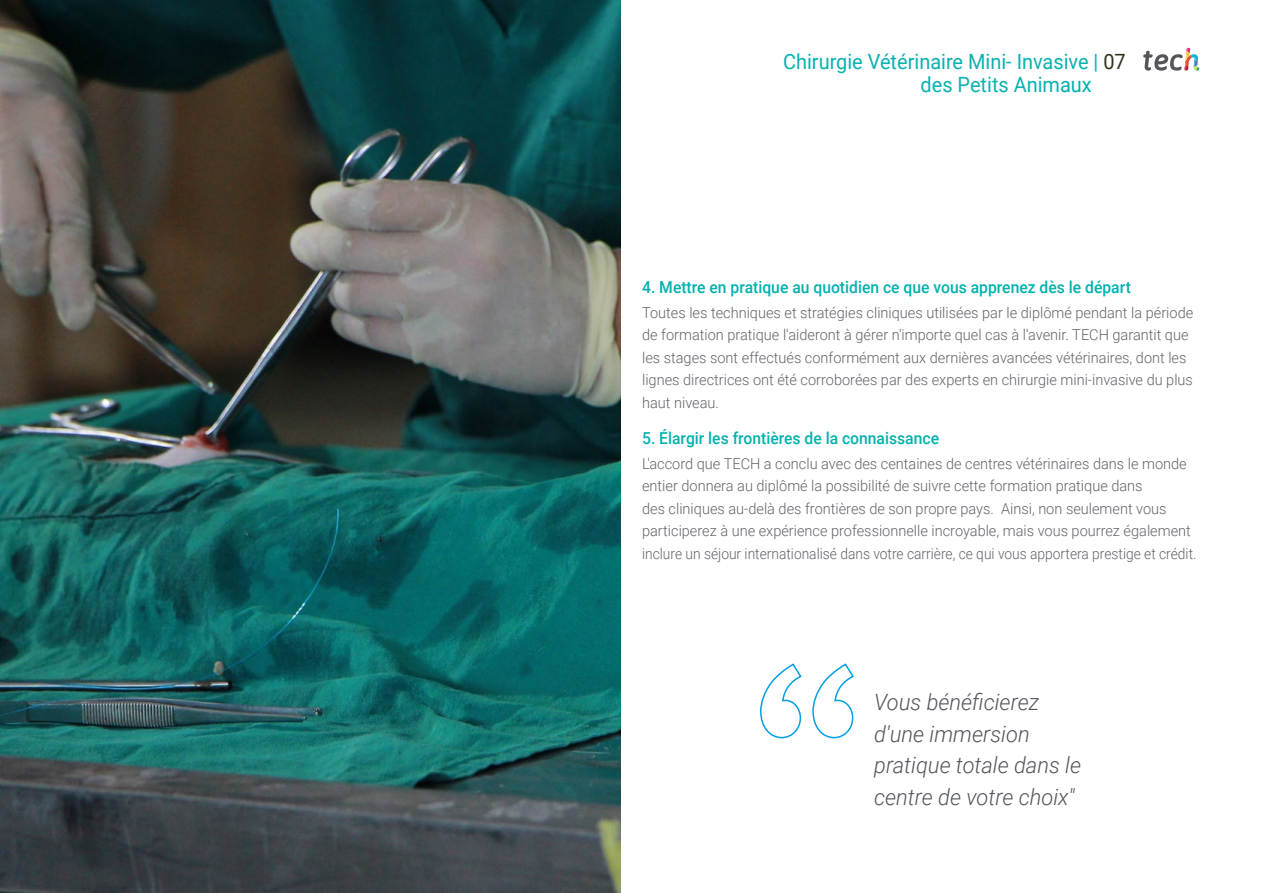
<style>
.page{position:relative;width:1263px;height:893px;background:#fff}
.page>*{position:absolute;margin:0;border:0;box-sizing:border-box;transform-origin:0 0}
.t1{font:italic 300 22.5px/31.5px "Roboto";color:#52555b}
.t2{font:21px/22.5px "Roboto";color:#09b2af;scale:.95 1}
.t3{font:500 16.5px "Roboto";color:#00b2af;scale:.95 1}
.t4{font:300 15px/22.5px "Roboto";color:#61646a}
.s1{color:#00b0ae}
.s2{color:#312e20}
</style>
<div class="page">
<img style="left:0;top:0;width:621px;height:893px">
<svg style="left:760px;top:663px;width:94px;height:76px"></svg>
<svg style="left:1143px;top:48px;width:56px;height:23px"></svg>
<h2 class="t2" style="left:920px;top:50px;width:218px;text-indent:-137px">Chirurgie Vétérinaire Mini- Invasive <span class="s1">|</span> <span class="s2">07 </span>des Petits Anim<span class="s1">aux</span></h2>
<p class="t3" style="left:642px;top:276px;width:516px">4. Mettre en pratique au quotidien ce que vous apprenez dès le départ</p>
<p class="t4" style="left:642px;top:300px;width:553px">Toutes les techniques et stratégies cliniques utilisées par le diplômé pendant la période de formation pratique l'aideront à gérer n'importe quel cas à l'avenir. TECH garantit que les stages sont effectués conformément aux dernières avancées vétérinaires, dont les lignes directrices ont été corroborées par des experts en chirurgie mini-invasive du plus haut niveau.</p>
<p class="t3" style="left:642px;top:426px;width:314px">5. Élargir les frontières de la connaissance</p>
<p class="t4" style="left:642px;top:451px;width:556px">L'accord que TECH a conclu avec des centaines de centres vétérinaires dans le monde entier donnera au diplômé la possibilité de suivre cette formation pratique dans<br>des cliniques au-delà des frontières de son propre pays. Ainsi, non seulement vous participerez à une expérience professionnelle incroyable, mais vous pourrez également inclure un séjour internationalisé dans votre carrière, ce qui vous apportera prestige et crédit.</p>
<h1 class="t1" style="left:874px;top:685px;width:208px">Vous bénéficierez d'une immersion pratique totale dans le centre de votre choix"</h1>
</div>
